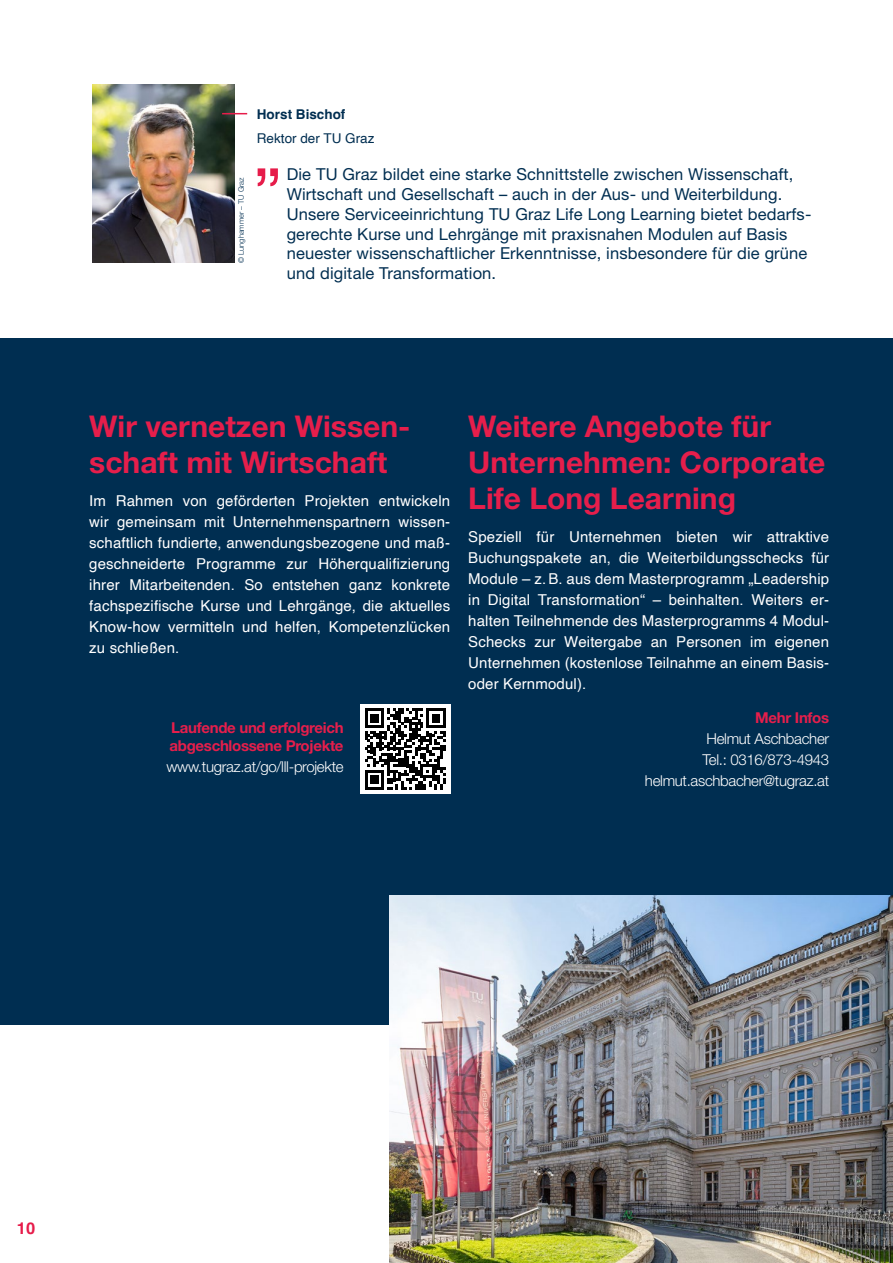
<style>
.page{position:relative;width:893px;height:1263px;background:#fff}
.page>*{position:absolute;margin:0;border:0;box-sizing:border-box;transform-origin:0 0}
.t1{font:700 30px/36px "Helvetica Neue LT Std";color:#e61e4b}
.t2{font:16.5px/19.8px "Helvetica Neue LT Std";letter-spacing:.01em;color:#002e51}
.t3{font:700 16.5px "Helvetica";color:#e61c4a}
.t4{font:15px/21px "Helvetica";letter-spacing:.01em;color:#fff;text-align:justify}
.t5{font:300 15px/21px "Helvetica Neue LT Std";letter-spacing:-.02em;color:#fff;text-align:right}
.t6{font:700 15px/18px "Helvetica Neue LT Std";letter-spacing:-.02em;color:#e61e4b}
.t7{font:13.5px "Helvetica";color:#002e51}
.t8{font:700 13.5px "Helvetica";color:#002e51}
.t9{font:300 7.5px "Helvetica Neue LT Std";color:#002e51}
</style>
<div class="page">
<div style="left:0;top:338px;width:893px;height:687px;background:#002e51"></div>
<div style="left:360px;top:704px;width:90px;height:90px;background:#fff"></div>
<svg style="left:365px;top:708px;width:81px;height:81px"></svg>
<img style="left:390px;top:895px;width:503px;height:368px">
<img style="left:93px;top:85px;width:142px;height:178px">
<svg style="left:222px;top:113px;width:25px;height:1px"></svg>
<svg style="left:258px;top:168px;width:20px;height:18px"></svg>
<p class="t9" style="left:236px;top:263px;width:87px;rotate:-90deg">© Lunghammer – TU Graz</p>
<p class="t8" style="left:257px;top:106px;width:90px">Horst Bischof</p>
<p class="t7" style="left:257px;top:128px;width:119px">Rektor der TU Graz</p>
<p class="t2" style="left:287px;top:164px;width:526px">Die TU Graz bildet eine starke Schnittstelle zwischen Wissenschaft, Wirtschaft und Gesellschaft – auch in der Aus- und Weiterbildung.<br>Unsere Serviceeinrichtung TU Graz Life Long Learning bietet bedarfs&shy;gerechte Kurse und Lehrgänge mit praxisnahen Modulen auf Basis neuester wissenschaftlicher Erkenntnisse, insbesondere für die grüne und digitale Transformation.</p>
<h1 class="t1" style="left:89px;top:407px;width:323px">Wir vernetzen Wissen&shy;schaft mit Wirtschaft</h1>
<p class="t4" style="left:89px;top:491px;width:362px">Im Rahmen von geförderten Projekten entwickeln wir gemeinsam mit Unternehmenspartnern wissen&shy;schaftlich fundierte, anwendungsbezogene und maß&shy;geschneiderte Programme zur Höherqualifizierung ihrer Mitarbeitenden. So entstehen ganz konkrete fachspezifische Kurse und Lehrgänge, die aktuelles Know-how vermitteln und helfen, Kompetenzlücken zu schließen.</p>
<p class="t6" style="left:170px;top:719px;width:175px">Laufende und erfolgreich abgeschlossene Projekte</p>
<p class="t5" style="left:166px;top:756px;width:179px">www.tugraz.at/go/lll-projekte</p>
<h1 class="t1" style="left:468px;top:407px;width:359px">Weitere Angebote für<br>Unternehmen: Corporate<br>Life Long Learning</h1>
<p class="t4" style="left:468px;top:527px;width:362px">Speziell für Unternehmen bieten wir attraktive Buchungspakete an, die Weiterbildungsschecks für Module – z.B. aus dem Masterprogramm „Leadership in Digital Transformation“ – beinhalten. Weiters er&shy;halten Teilnehmende des Masterprogramms 4 Modul-Schecks zur Weitergabe an Personen im eigenen Unternehmen (kostenlose Teilnahme an einem Basis&shy;oder Kernmodul).</p>
<p class="t6" style="left:755px;top:708px;width:75px">Mehr Infos</p>
<p class="t5" style="left:645px;top:728px;width:186px">Helmut Aschbacher<br>Tel.: 0316/873-4943 helmut.aschbacher@tugraz.at</p>
<p class="t3" style="left:17px;top:1218px;width:20px">10</p>
</div>
